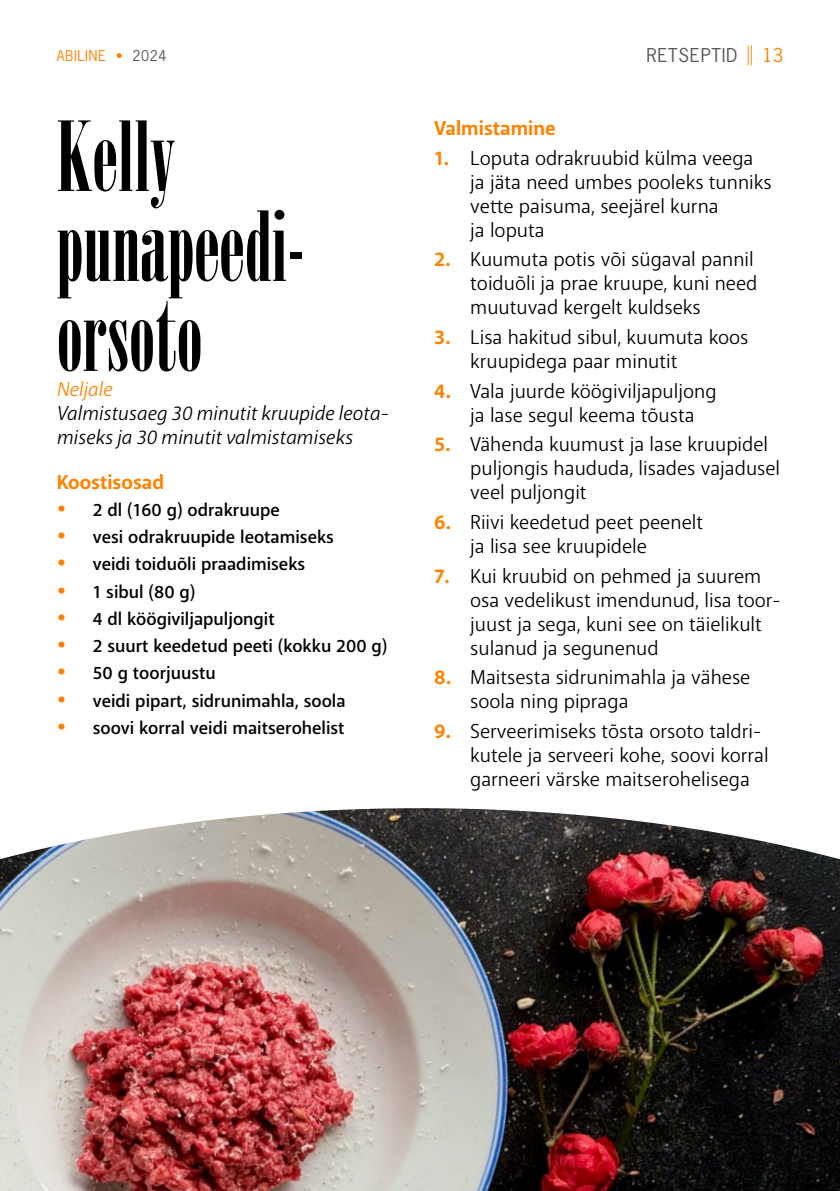
<style>
.page{position:relative;width:840px;height:1191px;background:#fff}
.page>*{position:absolute;margin:0;border:0;box-sizing:border-box;transform-origin:0 0}
.t1{font:96px/90px "Onyx";color:#000}
.t2{font:20px/24px "Anago";color:#000}
.t3{font:italic 20px/24px "Anago";color:#000}
.t4{font:700 20px "Anago";color:#ff8200}
.t5{font:italic 20px "Anago";color:#ff8200}
.t6{font:500 18px "Anago";color:#000}
.t7{font:18px "News Gothic Std";letter-spacing:.04em;color:#575757}
.t8{font:18px "News Gothic Std";color:#ff8200}
.t9{font:14px "News Gothic Std";letter-spacing:.04em;color:#ff8200}
.s1{color:#575757}
.s2{font-size:28px;color:#ff8200}
.s3{font-weight:700;color:#ff8200}
</style>
<div class="page">
<svg style="left:747px;top:45px;width:4px;height:20px"></svg>
<img style="left:0;top:808px;width:839px;height:383px">
<p class="t9" style="left:57px;top:47px;width:111px">ABILINE • <span class="s1">2024</span></p>
<p class="t7" style="left:646px;top:44px;width:93px">RETSEPTID</p>
<p class="t8" style="left:762px;top:44px;width:22px">13</p>
<h1 class="t1" style="left:57px;top:112px;width:249px">Kelly punapeedi&shy;orsoto</h1>
<p class="t5" style="left:57px;top:377px;width:57px">Neljale</p>
<p class="t3" style="left:57px;top:402px;width:333px">Valmistusaeg 30 minutit kruupide leota&shy;miseks ja 30 minutit valmistamiseks</p>
<p class="t4" style="left:57px;top:469px;width:109px">Koostisosad</p>
<p class="t6" style="left:57px;top:498px;width:224px"><span class="s2">•</span> 2 dl (160 g) odrakruupe</p>
<p class="t6" style="left:57px;top:525px;width:279px"><span class="s2">•</span> vesi odrakruupide leotamiseks</p>
<p class="t6" style="left:57px;top:553px;width:250px"><span class="s2">•</span> veidi toiduõli praadimiseks</p>
<p class="t6" style="left:57px;top:580px;width:140px"><span class="s2">•</span> 1 sibul (80 g)</p>
<p class="t6" style="left:57px;top:607px;width:219px"><span class="s2">•</span> 4 dl köögiviljapuljongit</p>
<p class="t6" style="left:57px;top:634px;width:332px"><span class="s2">•</span> 2 suurt keedetud peeti (kokku 200 g)</p>
<p class="t6" style="left:57px;top:662px;width:160px"><span class="s2">•</span> 50 g toorjuustu</p>
<p class="t6" style="left:57px;top:689px;width:290px"><span class="s2">•</span> veidi pipart, sidrunimahla, soola</p>
<p class="t6" style="left:57px;top:716px;width:289px"><span class="s2">•</span> soovi korral veidi maitserohelist</p>
<p class="t4" style="left:434px;top:115px;width:123px">Valmistamine</p>
<p class="t2" style="left:470px;top:146px;width:303px;text-indent:-36px"><span class="s3">1.</span> Loputa odrakruubid külma veega ja jäta need umbes pooleks tunniks vette paisuma, seejärel kurna<br>ja loputa</p>
<p class="t2" style="left:470px;top:247px;width:288px;text-indent:-36px"><span class="s3">2.</span> Kuumuta potis või sügaval pannil toiduõli ja prae kruupe, kuni need muutuvad kergelt kuldseks</p>
<p class="t2" style="left:470px;top:325px;width:280px;text-indent:-36px"><span class="s3">3.</span> Lisa hakitud sibul, kuumuta koos kruupidega paar minutit</p>
<p class="t2" style="left:470px;top:379px;width:248px;text-indent:-36px"><span class="s3">4.</span> Vala juurde köögiviljapuljong ja lase segul keema tõusta</p>
<p class="t2" style="left:470px;top:432px;width:311px;text-indent:-36px"><span class="s3">5.</span> Vähenda kuumust ja lase kruupidel puljongis haududa, lisades vajadusel veel puljongit</p>
<p class="t2" style="left:470px;top:510px;width:234px;text-indent:-36px"><span class="s3">6.</span> Riivi keedetud peet peenelt ja lisa see kruupidele</p>
<p class="t2" style="left:470px;top:564px;width:312px;text-indent:-36px"><span class="s3">7.</span> Kui kruubid on pehmed ja suurem osa vedelikust imendunud, lisa toor&shy;juust ja sega, kuni see on täielikult sulanud ja segunenud</p>
<p class="t2" style="left:470px;top:665px;width:281px;text-indent:-36px"><span class="s3">8.</span> Maitsesta sidrunimahla ja vähese soola ning pipraga</p>
<p class="t2" style="left:470px;top:719px;width:300px;text-indent:-36px"><span class="s3">9.</span> Serveerimiseks tõsta orsoto taldri&shy;kutele ja serveeri kohe, soovi korral garneeri värske maitserohelisega</p>
</div>
